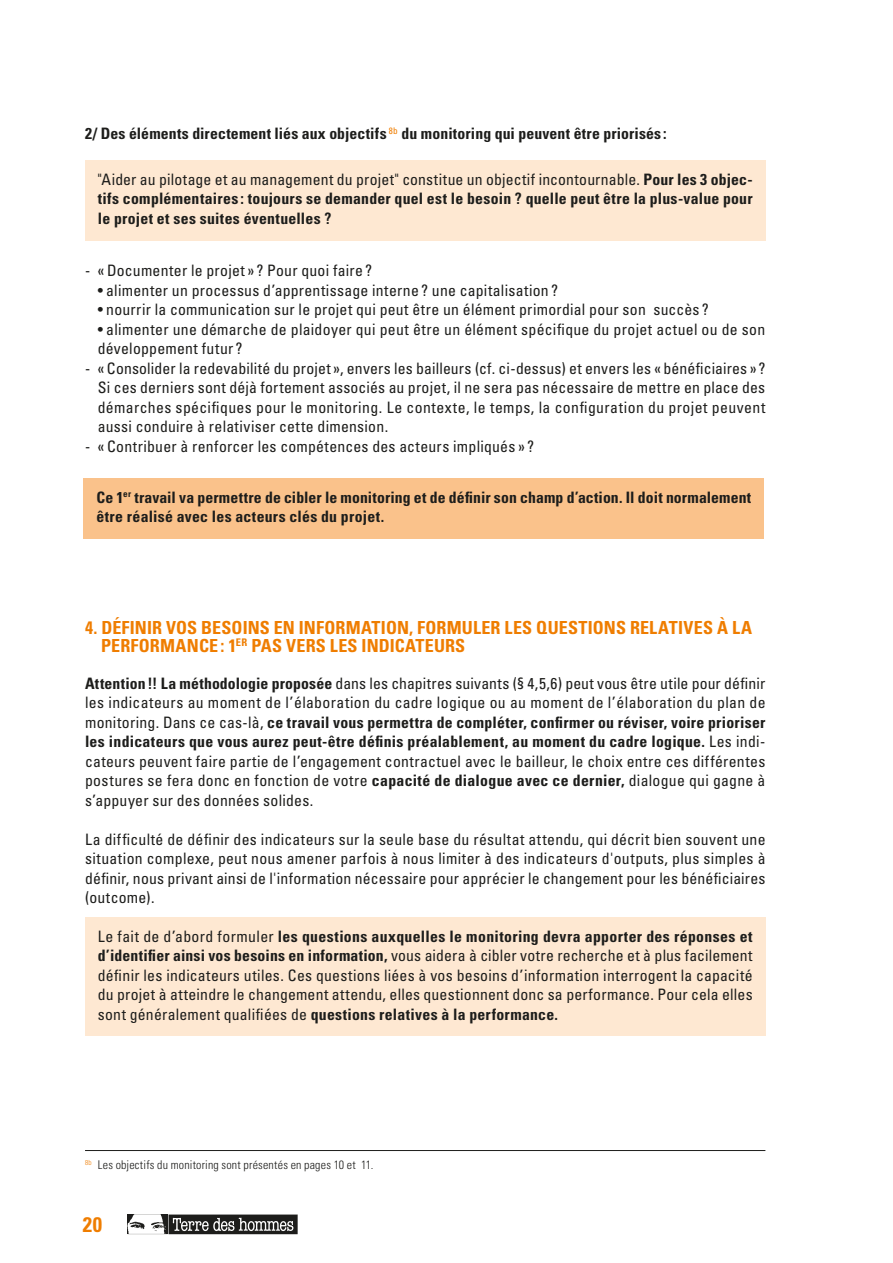
<style>
.page{position:relative;width:893px;height:1263px;background:#fff}
.page>*{position:absolute;margin:0;border:0;box-sizing:border-box;transform-origin:0 0}
.t1{font:700 condensed 21px "Univers LT Std";color:#ef7d00}
.t2{font:700 condensed 18px/18px "Univers LT Std";letter-spacing:.01em;color:#ef7d00}
.t3{font:condensed 15.75px/19.5px "Univers LT Std";letter-spacing:.015em;color:#1d1d1b;text-align:justify}
.t4{font:700 condensed 15.75px/19.5px "Univers LT Std";letter-spacing:.01em;color:#1d1d1b;text-align:justify}
.t5{font:300 condensed 12px "Univers LT Std";letter-spacing:.015em;color:#1d1d1b}
.s1{font-weight:400}
.s2{font-weight:700}
</style>
<div class="page">
<svg style="left:128px;top:1214px;width:170px;height:20px"></svg>
<div style="left:85px;top:161px;width:680px;height:80px;background:#fee8d2"></div>
<div style="left:84px;top:478px;width:680px;height:61px;background:#fac28b"></div>
<div style="left:85px;top:917px;width:680px;height:118px;background:#fee8d2"></div>
<hr style="left:85px;top:1150px;width:680px;height:1px;background:#1d1d1b">
<p class="t4" style="left:85px;top:124px;width:583px">2/ Des éléments directement liés aux objectifs <sup>8b</sup> du monitoring qui peuvent être priorisés :</p>
<p class="t4" style="left:98px;top:169px;width:656px"><span class="s1">"Aider au pilotage et au management du projet" constitue un objectif incontournable.</span> Pour les 3 objec&shy;tifs complémentaires : toujours se demander quel est le besoin ? quelle peut être la plus-value pour le projet et ses suites éventuelles ?</p>
<p class="t3" style="left:85px;top:260px;width:289px">- «Documenter le projet » ? Pour quoi faire ?</p>
<p class="t3" style="left:98px;top:280px;width:462px">• alimenter un processus d’apprentissage interne ? une capitalisation ?</p>
<p class="t3" style="left:98px;top:299px;width:613px">• nourrir la communication sur le projet qui peut être un élément primordial pour son succès ?</p>
<p class="t3" style="left:98px;top:319px;width:669px">• alimenter une démarche de plaidoyer qui peut être un élément spécifique du projet actuel ou de son développement futur ?</p>
<p class="t3" style="left:98px;top:358px;width:669px;text-indent:-13px">- «Consolider la redevabilité du projet », envers les bailleurs (cf. ci-dessus) et envers les « bénéficiaires » ?<br>Si ces derniers sont déjà fortement associés au projet, il ne sera pas nécessaire de mettre en place des démarches spécifiques pour le monitoring. Le contexte, le temps, la configuration du projet peuvent aussi conduire à relativiser cette dimension.</p>
<p class="t3" style="left:85px;top:436px;width:450px">- « Contribuer à renforcer les compétences des acteurs impliqués » ?</p>
<p class="t4" style="left:96px;top:487px;width:656px">Ce 1<sup>er</sup> travail va permettre de cibler le monitoring et de définir son champ d’action. Il doit normalement être réalisé avec les acteurs clés du projet.</p>
<p class="t2" style="left:101px;top:619px;width:652px;text-indent:-16px">4. DÉFINIR VOS BESOINS EN INFORMATION, FORMULER LES QUESTIONS RELATIVES À LA<br>PERFORMANCE: 1<sup>ER</sup> PAS VERS LES INDICATEURS</p>
<p class="t3" style="left:85px;top:673px;width:682px"><span class="s2">Attention !! La méthodologie proposée</span> dans les chapitres suivants (§ 4,5,6) peut vous être utile pour définir les indicateurs au moment de l’élaboration du cadre logique ou au moment de l’élaboration du plan de monitoring. Dans ce cas-là, <span class="s2">ce travail vous permettra de compléter, confirmer ou réviser, voire prioriser les indicateurs que vous aurez peut-être définis préalablement, au moment du cadre logique.</span> Les indi&shy;cateurs peuvent faire partie de l’engagement contractuel avec le bailleur, le choix entre ces différentes postures se fera donc en fonction de votre <span class="s2">capacité de dialogue avec ce dernier,</span> dialogue qui gagne à s’appuyer sur des données solides.</p>
<p class="t3" style="left:85px;top:829px;width:682px">La difficulté de définir des indicateurs sur la seule base du résultat attendu, qui décrit bien souvent une situation complexe, peut nous amener parfois à nous limiter à des indicateurs d'outputs, plus simples à définir, nous privant ainsi de l'information nécessaire pour apprécier le changement pour les bénéficiaires (outcome).</p>
<p class="t3" style="left:98px;top:926px;width:656px">Le fait de d’abord formuler <span class="s2">les questions auxquelles le monitoring devra apporter des réponses et d’identifier ainsi vos besoins en information,</span> vous aidera à cibler votre recherche et à plus facilement définir les indicateurs utiles. Ces questions liées à vos besoins d’information interrogent la capacité du projet à atteindre le changement attendu, elles questionnent donc sa performance. Pour cela elles sont généralement qualifiées de <span class="s2">questions relatives à la performance.</span></p>
<p class="t5" style="left:85px;top:1157px;width:290px"><sup>8b</sup> Les objectifs du monitoring sont présentés en pages 10 et 11.</p>
<h1 class="t1" style="left:83px;top:1211px;width:21px">20</h1>
</div>
